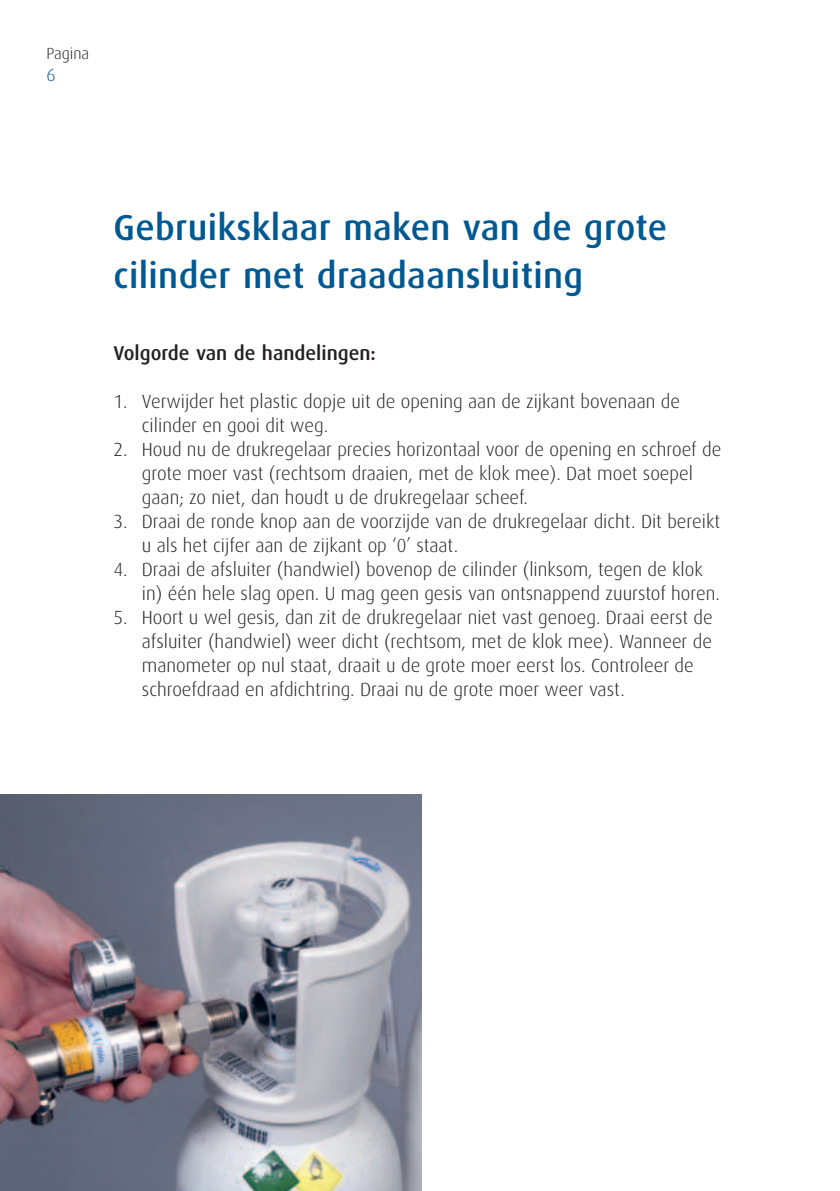
<style>
.page{position:relative;width:840px;height:1191px;background:#fff}
.page>*{position:absolute;margin:0;border:0;box-sizing:border-box;transform-origin:0 0}
.t1{font:500 36px/48px "Linde Dax OT";letter-spacing:.01em;color:#005992}
.t2{font:500 20px "Linde Dax OT";color:#231f20}
.t3{font:19px/24px "Dax Kompas";color:#231f20}
.t4{font:18px "Dax Kompas";color:#005992}
.t5{font:16px "Dax Kompas";color:#231f20}
</style>
<div class="page">
<img style="left:0;top:794px;width:421px;height:397px">
<p class="t5" style="left:46px;top:45px;width:44px">Pagina</p>
<p class="t4" style="left:46px;top:64px;width:11px">6</p>
<h1 class="t1" style="left:113px;top:202px;width:555px">Gebruiksklaar maken van de grote cilinder met draadaansluiting</h1>
<p class="t2" style="left:113px;top:340px;width:264px">Volgorde van de handelingen:</p>
<p class="t3" style="left:142px;top:390px;width:539px;text-indent:-28px">1. Verwijder het plastic dopje uit de opening aan de zijkant bovenaan de cilinder en gooi dit weg.</p>
<p class="t3" style="left:142px;top:438px;width:580px;text-indent:-28px">2. Houd nu de drukregelaar precies horizontaal voor de opening en schroef de grote moer vast (rechtsom draaien, met de klok mee). Dat moet soepel gaan; zo niet, dan houdt u de drukregelaar scheef.</p>
<p class="t3" style="left:142px;top:510px;width:579px;text-indent:-28px">3. Draai de ronde knop aan de voorzijde van de drukregelaar dicht. Dit bereikt u als het cijfer aan de zijkant op ‘0’ staat.</p>
<p class="t3" style="left:142px;top:558px;width:579px;text-indent:-28px">4. Draai de afsluiter (handwiel) bovenop de cilinder (linksom, tegen de klok in) één hele slag open. U mag geen gesis van ontsnappend zuurstof horen.</p>
<p class="t3" style="left:142px;top:606px;width:572px;text-indent:-28px">5. Hoort u wel gesis, dan zit de drukregelaar niet vast genoeg. Draai eerst de afsluiter (handwiel) weer dicht (rechtsom, met de klok mee). Wanneer de manometer op nul staat, draait u de grote moer eerst los. Controleer de schroefdraad en afdichtring. Draai nu de grote moer weer vast.</p>
</div>
